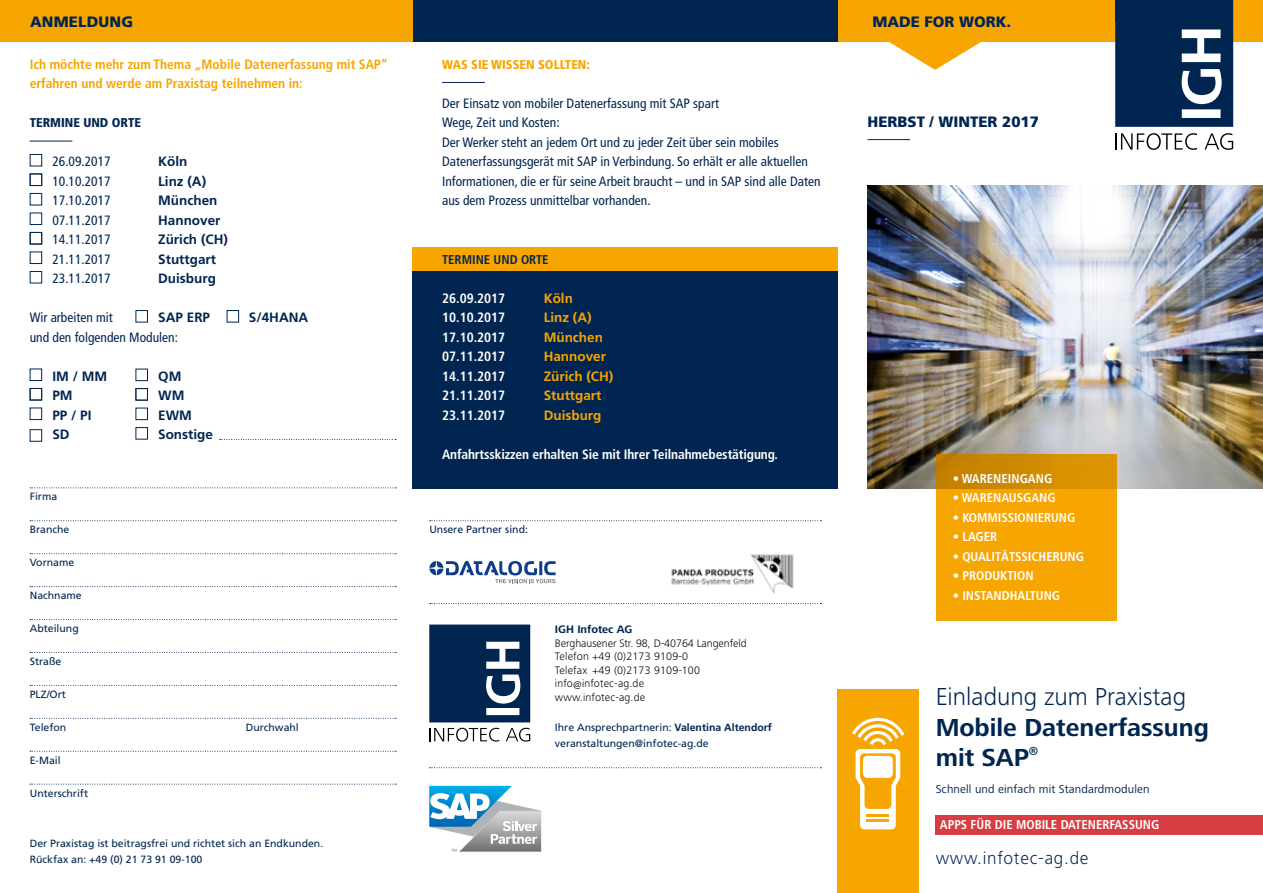
<style>
.page{position:relative;width:1263px;height:893px;background:#fff}
.page>*{position:absolute;margin:0;border:0;box-sizing:border-box;transform-origin:0 0}
.t1{font:700 25.5px/30.6px "Frutiger Next LT";color:#002550}
.t2{font:300 25.5px "Frutiger Next LT";color:#002550}
.t3{font:300 18px "Frutiger Next LT";letter-spacing:.04em;color:#002550}
.t4{font:900 15px "Frutiger";color:#002550}
.t5{font:condensed 13.5px/19.5px "Frutiger";color:#002550}
.t6{font:700 condensed 13.5px/19.5px "Frutiger";letter-spacing:-.01em;color:#fff;text-align:justify}
.t7{font:700 13.5px/19.5px "Frutiger";color:#002550}
.t8{font:700 condensed 13.5px/19.5px "Frutiger";color:#f7a500}
.t9{font:700 13.5px/19.5px "Frutiger";color:#f7a500}
.t10{font:700 condensed 12.75px "Frutiger";color:#fff}
.t11{font:900 condensed 12.75px "Frutiger";color:#f7a500}
.t12{font:700 condensed 12.75px "Frutiger";color:#002550}
.t13{font:900 condensed 12.75px "Frutiger";color:#002550}
.t14{font:12px "Frutiger Next LT";letter-spacing:.01em;color:#002550}
.t15{font:300 11.25px/13.5px "Frutiger Next LT";letter-spacing:.01em;color:#000}
.t16{font:700 11.25px "Frutiger Next LT";color:#002550}
.t17{font:10.5px/16.5px "Frutiger";color:#002550}
.s1{font-weight:700}
</style>
<div class="page">
<svg style="left:860px;top:41px;width:150px;height:29px"></svg>
<div style="left:838px;top:0;width:336px;height:41px;background:#f7a500"></div>
<div style="left:412px;top:0;width:426px;height:41px;background:#002550"></div>
<div style="left:1233px;top:0;width:30px;height:41px;background:#f7a500"></div>
<img style="left:867px;top:186px;width:396px;height:302px">
<svg style="left:1115px;top:0;width:118px;height:127px;background:#1f3f65"></svg>
<svg style="left:1115px;top:133px;width:82px;height:17px"></svg>
<svg style="left:1204px;top:133px;width:29px;height:17px"></svg>
<div style="left:838px;top:690px;width:81px;height:203px;background:#f7a500"></div>
<svg style="left:852px;top:718px;width:53px;height:111px"></svg>
<div style="left:863px;top:756px;width:30px;height:22px;background:#fff;border-radius:4px"></div>
<div style="left:412px;top:271px;width:426px;height:217px;background:#002550"></div>
<svg style="left:936px;top:454px;width:180px;height:166px;background:#ee9f00"></svg>
<div style="left:412px;top:247px;width:426px;height:24px;background:#f7a500"></div>
<div style="left:936px;top:815px;width:327px;height:20px;background:#d73d42"></div>
<svg style="left:30px;top:487px;width:366px;height:1px"></svg>
<svg style="left:220px;top:439px;width:176px;height:1px"></svg>
<svg style="left:30px;top:520px;width:366px;height:1px"></svg>
<svg style="left:30px;top:553px;width:366px;height:1px"></svg>
<svg style="left:30px;top:586px;width:366px;height:1px"></svg>
<svg style="left:30px;top:619px;width:366px;height:1px"></svg>
<svg style="left:30px;top:652px;width:366px;height:1px"></svg>
<svg style="left:30px;top:685px;width:366px;height:1px"></svg>
<svg style="left:30px;top:718px;width:366px;height:1px"></svg>
<svg style="left:30px;top:751px;width:366px;height:1px"></svg>
<svg style="left:30px;top:784px;width:366px;height:1px"></svg>
<div style="left:136px;top:310px;width:12px;height:12px;border:1px solid #002550"></div>
<div style="left:30px;top:154px;width:12px;height:12px;border:1px solid #002550"></div>
<div style="left:30px;top:213px;width:12px;height:12px;border:1px solid #002550"></div>
<div style="left:30px;top:369px;width:12px;height:12px;border:1px solid #002550"></div>
<div style="left:136px;top:369px;width:12px;height:12px;border:1px solid #002550"></div>
<div style="left:30px;top:174px;width:12px;height:12px;border:1px solid #002550"></div>
<div style="left:30px;top:232px;width:12px;height:12px;border:1px solid #002550"></div>
<div style="left:30px;top:388px;width:12px;height:12px;border:1px solid #002550"></div>
<div style="left:136px;top:388px;width:12px;height:12px;border:1px solid #002550"></div>
<div style="left:30px;top:193px;width:12px;height:12px;border:1px solid #002550"></div>
<div style="left:30px;top:252px;width:12px;height:12px;border:1px solid #002550"></div>
<div style="left:30px;top:408px;width:12px;height:12px;border:1px solid #002550"></div>
<div style="left:136px;top:408px;width:12px;height:12px;border:1px solid #002550"></div>
<div style="left:30px;top:271px;width:12px;height:12px;border:1px solid #002550"></div>
<div style="left:30px;top:429px;width:12px;height:13px;border:1px solid #002550"></div>
<div style="left:136px;top:427px;width:12px;height:12px;border:1px solid #002550"></div>
<div style="left:227px;top:310px;width:12px;height:12px;border:1px solid #002550"></div>
<div style="left:0;top:0;width:412px;height:41px;background:#f7a500"></div>
<hr style="left:442px;top:82px;width:43px;height:1px;background:#002550">
<hr style="left:867px;top:139px;width:43px;height:1px;background:#002550">
<hr style="left:30px;top:141px;width:42px;height:1px;background:#002550">
<img style="left:671px;top:554px;width:123px;height:40px">
<svg style="left:429px;top:561px;width:127px;height:22px"></svg>
<svg style="left:430px;top:520px;width:391px;height:1px"></svg>
<svg style="left:430px;top:603px;width:391px;height:1px"></svg>
<svg style="left:430px;top:767px;width:391px;height:1px"></svg>
<svg style="left:429px;top:786px;width:112px;height:66px"></svg>
<svg style="left:429px;top:625px;width:101px;height:97px;background:#214167"></svg>
<svg style="left:429px;top:728px;width:70px;height:14px"></svg>
<svg style="left:506px;top:728px;width:24px;height:14px"></svg>
<p class="t4" style="left:30px;top:13px;width:104px">ANMELDUNG</p>
<p class="t8" style="left:30px;top:54px;width:360px">Ich möchte mehr zum Thema „Mobile Datenerfassung mit SAP“ erfahren und werde am Praxistag teilnehmen in:</p>
<p class="t13" style="left:30px;top:115px;width:113px">TERMINE UND ORTE</p>
<p class="t5" style="left:52px;top:152px;width:60px;text-align:justify">26.09.2017<br>10.10.2017<br>17.10.2017<br>07.11.2017<br>14.11.2017<br>21.11.2017<br>23.11.2017</p>
<p class="t7" style="left:158px;top:152px;width:71px">Köln<br>Linz (A)<br>München<br>Hannover<br>Zürich (CH)<br>Stuttgart<br>Duisburg</p>
<p class="t5" style="left:30px;top:308px;width:85px">Wir arbeiten mit</p>
<p class="t7" style="left:158px;top:308px;width:53px">SAP ERP</p>
<p class="t7" style="left:249px;top:308px;width:61px">S/4HANA</p>
<p class="t5" style="left:30px;top:327px;width:150px">und den folgenden Modulen:</p>
<p class="t7" style="left:52px;top:366px;width:56px">IM / MM<br>PM<br>PP / PI<br>SD</p>
<p class="t7" style="left:158px;top:366px;width:56px">QM<br>WM<br>EWM<br>Sonstige</p>
<p class="t17" style="left:30px;top:488px;width:29px">Firma</p>
<p class="t17" style="left:30px;top:521px;width:41px">Branche</p>
<p class="t17" style="left:30px;top:554px;width:46px">Vorname</p>
<p class="t17" style="left:30px;top:587px;width:53px">Nachname</p>
<p class="t17" style="left:30px;top:620px;width:51px">Abteilung</p>
<p class="t17" style="left:30px;top:653px;width:33px">Straße</p>
<p class="t17" style="left:30px;top:686px;width:38px">PLZ/Ort</p>
<p class="t17" style="left:30px;top:719px;width:38px">Telefon</p>
<p class="t17" style="left:246px;top:719px;width:55px">Durchwahl</p>
<p class="t17" style="left:30px;top:752px;width:32px">E-Mail</p>
<p class="t17" style="left:30px;top:785px;width:60px">Unterschrift</p>
<p class="t17" style="left:30px;top:835px;width:295px">Der Praxistag ist beitragsfrei und richtet sich an Endkunden.<br>Rückfax an: +49 (0) 21 73 91 09-100</p>
<p class="t11" style="left:442px;top:57px;width:149px">WAS SIE WISSEN SOLLTEN:</p>
<p class="t5" style="left:442px;top:93px;width:380px">Der Einsatz von mobiler Datenerfassung mit SAP spart<br>Wege, Zeit und Kosten:<br>Der Werker steht an jedem Ort und zu jeder Zeit über sein mobiles Datenerfassungsgerät mit SAP in Verbindung. So erhält er alle aktuellen Informationen, die er für seine Arbeit braucht – und in SAP sind alle Daten aus dem Prozess unmittelbar vorhanden.</p>
<p class="t12" style="left:442px;top:252px;width:108px">TERMINE UND ORTE</p>
<p class="t6" style="left:442px;top:288px;width:65px">26.09.2017<br>10.10.2017<br>17.10.2017<br>07.11.2017<br>14.11.2017<br>21.11.2017<br>23.11.2017</p>
<p class="t9" style="left:544px;top:288px;width:71px">Köln<br>Linz (A)<br>München<br>Hannover<br>Zürich (CH)<br>Stuttgart<br>Duisburg</p>
<p class="t6" style="left:442px;top:444px;width:337px">Anfahrtsskizzen erhalten Sie mit Ihrer Teilnahmebestätigung.</p>
<p class="t17" style="left:429px;top:521px;width:100px">Unsere Partner sind:</p>
<p class="t16" style="left:555px;top:623px;width:79px">IGH Infotec AG</p>
<p class="t15" style="left:555px;top:636px;width:193px">Berghausener Str. 98, D-40764 Langenfeld<br>Telefon +49 (0)2173 9109-0<br>Telefax +49 (0)2173 9109-100 info@infotec-ag.de<br>www.infotec-ag.de</p>
<p class="t17" style="left:555px;top:719px;width:219px">Ihre Ansprechpartnerin: <span class="s1">Valentina Altendorf </span>veranstaltungen@infotec-ag.de</p>
<p class="t4" style="left:872px;top:13px;width:140px">MADE FOR WORK.</p>
<p class="t4" style="left:867px;top:113px;width:173px">HERBST / WINTER 2017</p>
<p class="t10" style="left:953px;top:471px;width:101px">• WARENEINGANG</p>
<p class="t10" style="left:953px;top:490px;width:105px">• WARENAUSGANG</p>
<p class="t10" style="left:953px;top:510px;width:124px">• KOMMISSIONIERUNG</p>
<p class="t10" style="left:953px;top:529px;width:46px">• LAGER</p>
<p class="t10" style="left:953px;top:549px;width:133px">• QUALITÄTSSICHERUNG</p>
<p class="t10" style="left:953px;top:568px;width:83px">• PRODUKTION</p>
<p class="t10" style="left:953px;top:588px;width:109px">• INSTANDHALTUNG</p>
<h1 class="t2" style="left:936px;top:683px;width:252px">Einladung zum Praxistag</h1>
<h1 class="t1" style="left:936px;top:712px;width:275px">Mobile Datenerfassung mit SAP<sup>®</sup></h1>
<p class="t14" style="left:936px;top:783px;width:215px">Schnell und einfach mit Standardmodulen</p>
<p class="t10" style="left:940px;top:817px;width:221px">APPS FÜR DIE MOBILE DATENERFASSUNG</p>
<h2 class="t3" style="left:936px;top:848px;width:154px">www.infotec-ag.de</h2>
</div>
